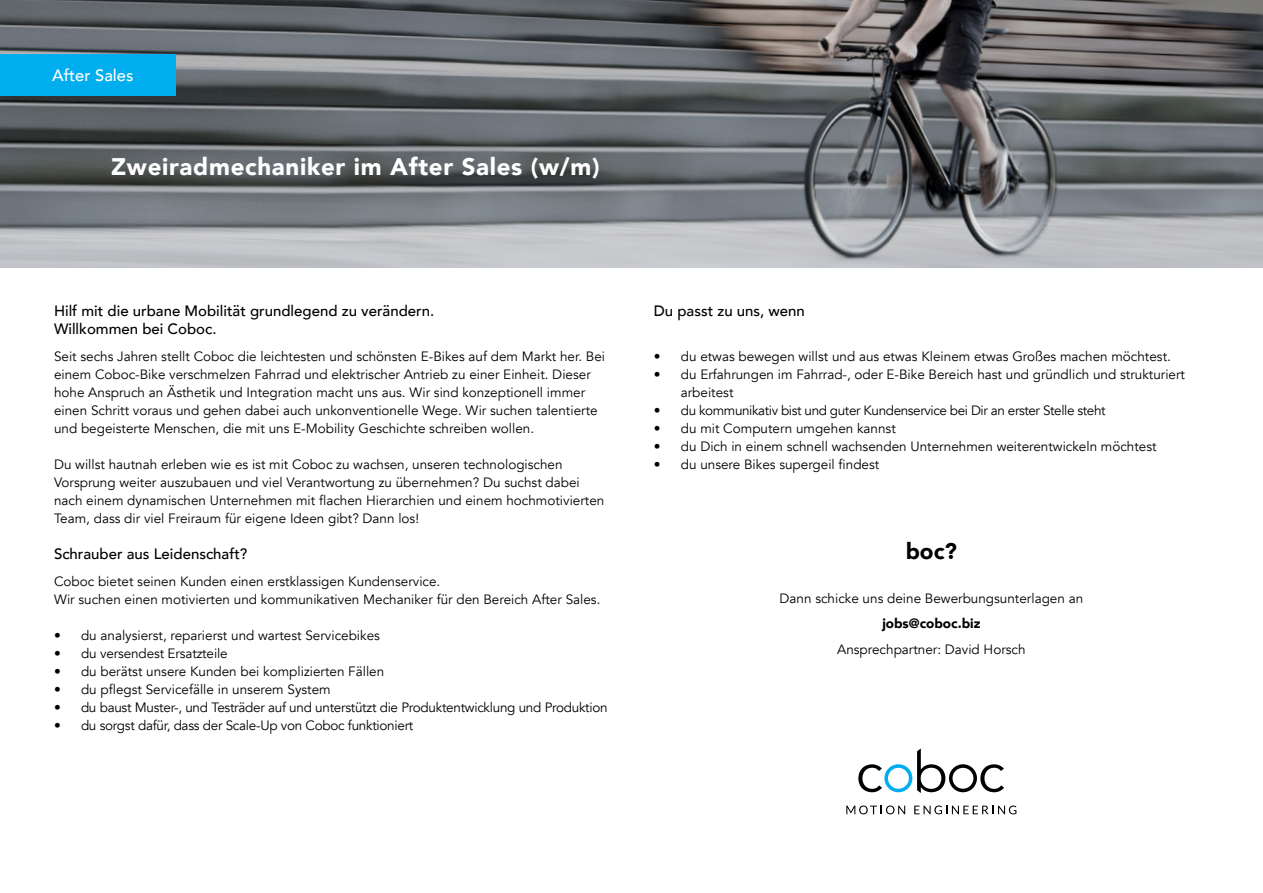
<style>
.page{position:relative;width:1263px;height:893px;background:#fff}
.page>*{position:absolute;margin:0;border:0;box-sizing:border-box;transform-origin:0 0}
.t1{font:900 24px "Avenir";letter-spacing:.03em;color:#fff}
.t2{font:900 22.5px "Avenir";color:#000}
.t3{font:500 16.5px "Avenir";color:#fff}
.t4{font:500 15px/18px "Avenir";color:#000}
.t5{font:13.5px/18px "Avenir";color:#000}
.t6{font:13.5px "Avenir";letter-spacing:-.02em;color:#000}
.t7{font:13.5px "Avenir";letter-spacing:-.03em;color:#000}
.t8{font:900 13.5px "Avenir";color:#000}
</style>
<div class="page">
<img style="left:0;top:0;width:1263px;height:267px">
<div style="left:0;top:54px;width:175px;height:42px;background:#00aeef"></div>
<svg style="left:846px;top:805px;width:59px;height:9px"></svg>
<svg style="left:914px;top:805px;width:102px;height:9px"></svg>
<svg style="left:858px;top:748px;width:146px;height:45px"></svg>
<p class="t3" style="left:52px;top:61px;width:83px">After Sales</p>
<h1 class="t1" style="left:111px;top:146px;width:490px">Zweiradmechaniker im After Sales (w/m)</h1>
<p class="t4" style="left:54px;top:301px;width:382px">Hilf mit die urbane Mobilität grundlegend zu verändern.<br>Willkommen bei Coboc.</p>
<p class="t5" style="left:54px;top:348px;width:553px">Seit sechs Jahren stellt Coboc die leichtesten und schönsten E-Bikes auf dem Markt her. Bei einem Coboc-Bike verschmelzen Fahrrad und elektrischer Antrieb zu einer Einheit. Dieser hohe Anspruch an Ästhetik und Integration macht uns aus. Wir sind konzeptionell immer einen Schritt voraus und gehen dabei auch unkonventionelle Wege. Wir suchen talentierte und begeisterte Menschen, die mit uns E-Mobility Geschichte schreiben wollen.</p>
<p class="t5" style="left:54px;top:456px;width:552px">Du willst hautnah erleben wie es ist mit Coboc zu wachsen, unseren technologischen Vorsprung weiter auszubauen und viel Verantwortung zu übernehmen? Du suchst dabei nach einem dynamischen Unternehmen mit flachen Hierarchien und einem hochmotivierten Team, dass dir viel Freiraum für eigene Ideen gibt? Dann los!</p>
<p class="t4" style="left:54px;top:544px;width:195px">Schrauber aus Leidenschaft?</p>
<p class="t5" style="left:54px;top:573px;width:548px">Coboc bietet seinen Kunden einen erstklassigen Kundenservice.<br>Wir suchen einen motivierten und kommunikativen Mechaniker für den Bereich After Sales.</p>
<p class="t5" style="left:54px;top:627px;width:327px">• du analysierst, reparierst und wartest Servicebikes</p>
<p class="t5" style="left:54px;top:645px;width:175px">• du versendest Ersatzteile</p>
<p class="t5" style="left:54px;top:663px;width:332px">• du berätst unsere Kunden bei komplizierten Fällen</p>
<p class="t5" style="left:54px;top:681px;width:278px">• du pflegst Servicefälle in unserem System</p>
<p class="t6" style="left:54px;top:699px;width:555px">• du baust Muster-, und Testräder auf und unterstützt die Produktentwicklung und Produktion</p>
<p class="t6" style="left:54px;top:717px;width:361px">• du sorgst dafür, dass der Scale-Up von Coboc funktioniert</p>
<p class="t4" style="left:654px;top:301px;width:153px">Du passt zu uns, wenn</p>
<p class="t5" style="left:654px;top:348px;width:519px">• du etwas bewegen willst und aus etwas Kleinem etwas Großes machen möchtest.</p>
<p class="t5" style="left:681px;top:366px;width:506px;text-indent:-27px">• du Erfahrungen im Fahrrad-, oder E-Bike Bereich hast und gründlich und strukturiert arbeitest</p>
<p class="t7" style="left:654px;top:402px;width:453px">• du kommunikativ bist und guter Kundenservice bei Dir an erster Stelle steht</p>
<p class="t5" style="left:654px;top:420px;width:244px">• du mit Computern umgehen kannst</p>
<p class="t5" style="left:654px;top:438px;width:504px">• du Dich in einem schnell wachsenden Unternehmen weiterentwickeln möchtest</p>
<p class="t5" style="left:654px;top:456px;width:227px">• du unsere Bikes supergeil findest</p>
<h2 class="t2" style="left:906px;top:532px;width:53px">boc?</h2>
<p class="t5" style="left:779px;top:589px;width:305px">Dann schicke uns deine Bewerbungsunterlagen an</p>
<p class="t8" style="left:882px;top:612px;width:100px">jobs@coboc.biz</p>
<p class="t5" style="left:837px;top:640px;width:190px">Ansprechpartner: David Horsch</p>
</div>
